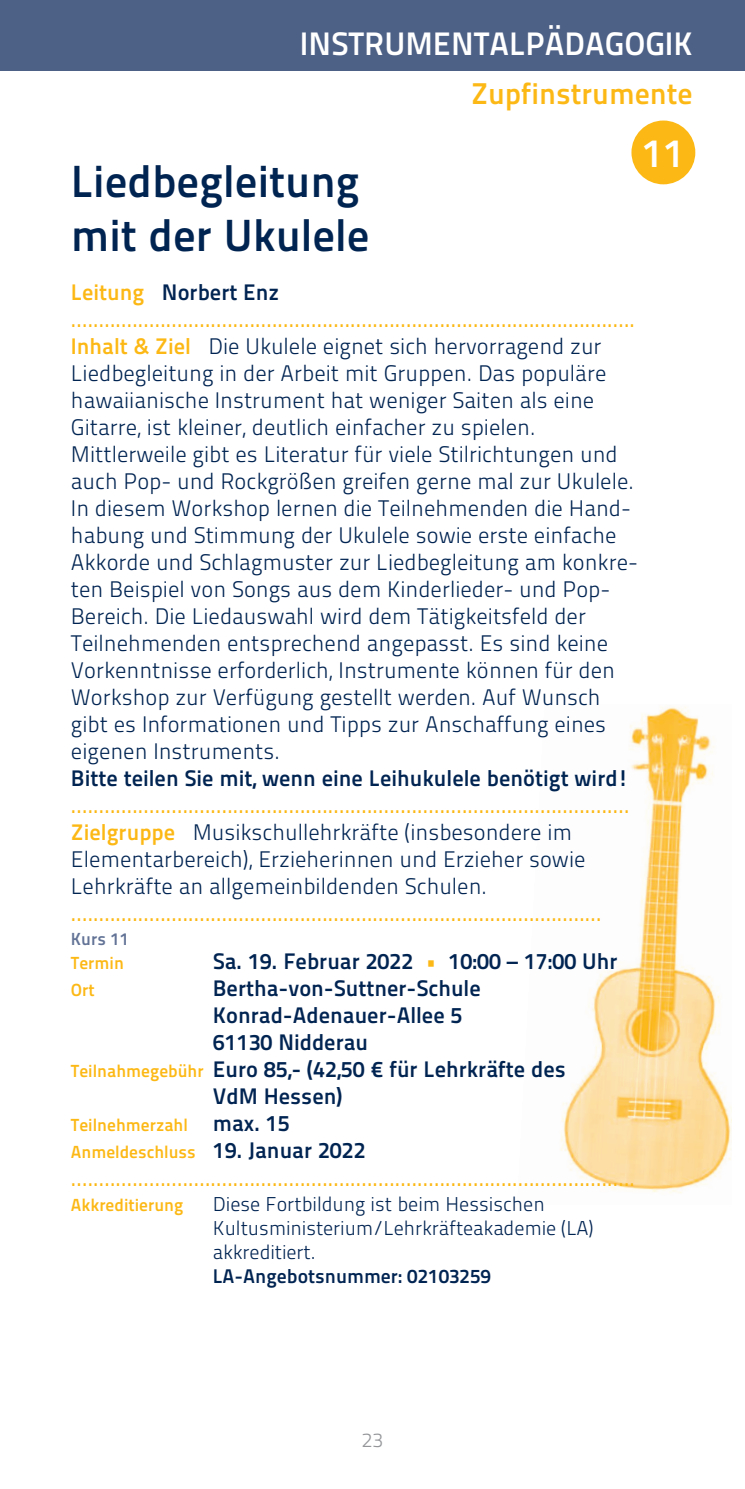
<style>
.page{position:relative;width:745px;height:1489px;background:#fff}
.page>*{position:absolute;margin:0;border:0;box-sizing:border-box;transform-origin:0 0}
.t1{font:45px/54px "Titillium Maps 26 L 750 wt";color:#002452}
.t2{font:40px "Titillium Maps 26 L 750 wt";color:#fff}
.t3{font:32.5px "Titillium Maps 26 L 750 wt";color:#fff}
.t4{font:30px "Titillium Maps 26 L 750 wt";color:#fcb814}
.t5{font:22.5px/27px "Titillium Maps 26 L 250 wt";color:#002452}
.t6{font:22.5px "Titillium Maps 26 L 500 wt";color:#fcb814}
.t7{font:22.5px "Titillium Maps 26 L 750 wt";color:#002452}
.t8{font:20px/24px "Titillium Maps 26 L 250 wt";letter-spacing:-.005em;color:#002452}
.t9{font:20px "Titillium Maps 26 L 250 wt";color:#939598}
.t10{font:19.75px "Titillium Maps 26 L 750 wt";color:#002452}
.t11{font:17.5px/27px "Titillium Maps 26 L 750 wt";color:#fcb814}
.t12{font:17.5px "Titillium Maps 26 L 750 wt";color:#627396}
.s1{color:#fcb814}
.s2{font-family:"Titillium Maps 26 L 750 wt";color:#fcb814}
.s3{font-size:17.5px;color:#fcb814}
.s4{font-size:22.5px;color:#002452}
</style>
<div class="page">
<img style="left:560px;top:706px;width:171px;height:488px">
<div style="left:0;top:0;width:744px;height:71px;background:#4d6086"></div>
<div style="left:631px;top:120px;width:63px;height:64px;background:#fcb814;border-radius:50%"></div>
<h3 class="t3" style="left:300px;top:33px;width:394px">INSTRUMENTALPÄDAGOGIK</h3>
<h3 class="t4" style="left:470px;top:84px;width:223px">Zupfinstrumente</h3>
<h2 class="t2" style="left:641px;top:139px;width:44px">11</h2>
<h1 class="t1" style="left:71px;top:159px;width:300px">Liedbegleitung mit der Ukulele</h1>
<p class="t7" style="left:71px;top:284px;width:210px"><span class="s1">Leitung</span> Norbert Enz</p>
<p class="t6" style="left:71px;top:311px;width:565px">.....................................................................................................</p>
<p class="t5" style="left:71px;top:335px;width:568px"><span class="s2">Inhalt &amp; Ziel</span> Die Ukulele eignet sich hervorragend zur Liedbegleitung in der Arbeit mit Gruppen. Das populäre hawaiianische Instrument hat weniger Saiten als eine Gitarre, ist kleiner, deutlich einfacher zu spielen.<br>Mittlerweile gibt es Literatur für viele Stilrichtungen und auch Pop- und Rockgrößen greifen gerne mal zur Ukulele.<br>In diesem Workshop lernen die Teilnehmenden die Hand&shy;habung und Stimmung der Ukulele sowie erste einfache Akkorde und Schlagmuster zur Liedbegleitung am konkre&shy;ten Beispiel von Songs aus dem Kinderlieder- und Pop-Bereich. Die Liedauswahl wird dem Tätigkeitsfeld der Teilnehmenden entsprechend angepasst. Es sind keine Vorkenntnisse erforderlich, Instrumente können für den Workshop zur Verfügung gestellt werden. Auf Wunsch gibt es Informationen und Tipps zur Anschaffung eines eigenen Instruments.</p>
<p class="t7" style="left:71px;top:770px;width:558px">Bitte teilen Sie mit, wenn eine Leihukulele benötigt wird!</p>
<p class="t6" style="left:71px;top:797px;width:559px">....................................................................................................</p>
<p class="t5" style="left:71px;top:821px;width:516px"><span class="s2">Zielgruppe</span> Musikschullehrkräfte (insbesondere im<br>Elementarbereich), Erzieherinnen und Erzieher sowie<br>Lehrkräfte an allgemeinbildenden Schulen.</p>
<p class="t6" style="left:71px;top:905px;width:532px">...............................................................................................</p>
<p class="t12" style="left:71px;top:932px;width:60px">Kurs 11</p>
<p class="t11" style="left:71px;top:951px;width:54px">Termin</p>
<p class="t7" style="left:213px;top:953px;width:406px">Sa. 19. Februar 2022 <span class="s1">•</span> 10:00 – 17:00 Uhr</p>
<p class="t11" style="left:71px;top:978px;width:25px">Ort</p>
<p class="t7" style="left:213px;top:980px;width:269px">Bertha-von-Suttner-Schule</p>
<p class="t7" style="left:213px;top:1007px;width:251px">Konrad-Adenauer-Allee 5</p>
<p class="t7" style="left:213px;top:1034px;width:157px">61130 Nidderau</p>
<p class="t7" style="left:71px;top:1061px;width:496px"><span class="s3">Teilnahmegebühr</span> Euro 85,- (42,50 € für Lehrkräfte des</p>
<p class="t7" style="left:213px;top:1088px;width:131px">VdM Hessen)</p>
<p class="t11" style="left:71px;top:1113px;width:296px">Teilnehmerzahl <span class="s4">max. 15<br></span>Anmeldeschluss <span class="s4">19. Januar 2022</span></p>
<p class="t6" style="left:71px;top:1169px;width:565px">.....................................................................................................</p>
<p class="t11" style="left:71px;top:1192px;width:114px">Akkreditierung</p>
<p class="t8" style="left:213px;top:1193px;width:382px">Diese Fortbildung ist beim Hessischen<br>Kultusministerium/Lehrkräfteakademie (LA) akkreditiert.</p>
<p class="t10" style="left:213px;top:1268px;width:279px">LA-Angebotsnummer: 02103259</p>
<p class="t9" style="left:361px;top:1433px;width:23px">23</p>
</div>
